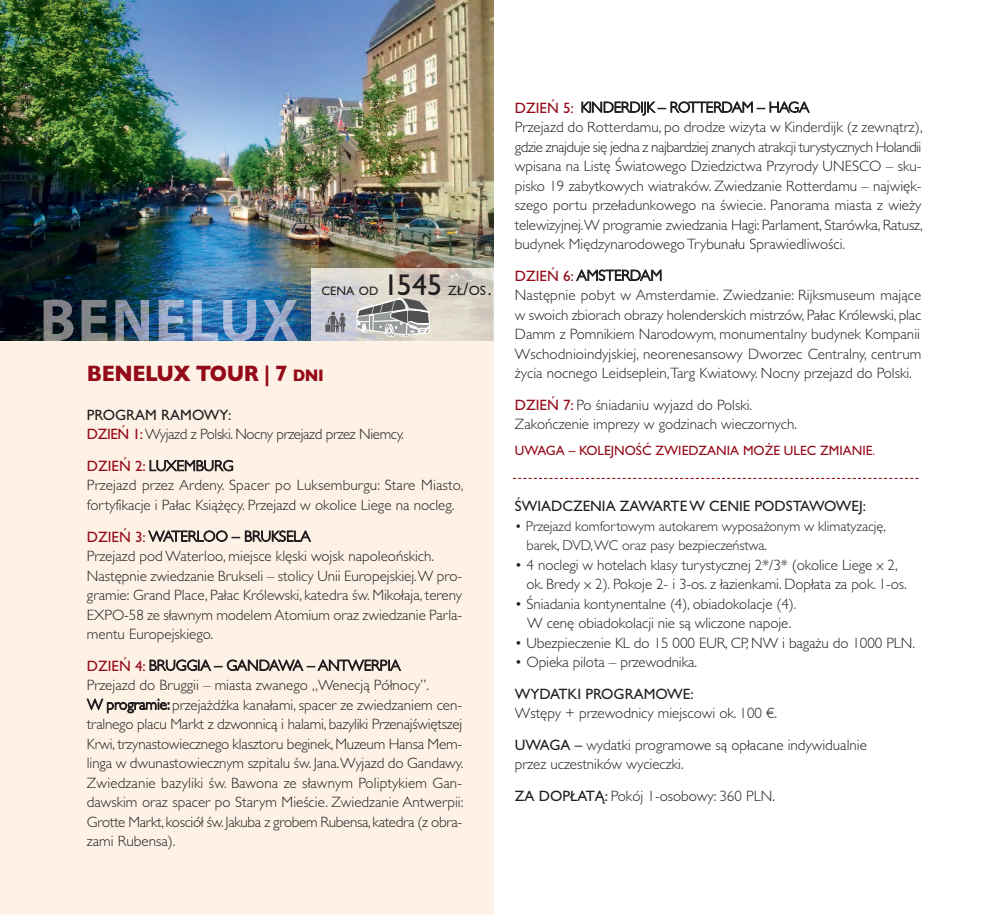
<style>
.page{position:relative;width:1000px;height:915px;background:#fff}
.page>*{position:absolute;margin:0;border:0;box-sizing:border-box;transform-origin:0 0}
.t1{font:30px "Gill Sans";color:#231f20}
.t2{font:700 22.5px "Gill Sans";letter-spacing:-.02em;color:#940a18;scale:.9 1}
.t3{font:300 15px/19.5px "Gill Sans";color:#231f20}
.t4{font:300 15px/19.5px "Gill Sans";letter-spacing:-.025em;color:#231f20}
.t5{font:15px "Gill Sans";color:#231f20}
.t6{font:300 14.25px/19.5px "Gill Sans";letter-spacing:-.005em;color:#231f20}
.t7{font:13.5px "Gill Sans";color:#940a18}
.t8{font:13.5px "Gill Sans";color:#231f20}
.t9{font:12.3px "Gill Sans";color:#231f20}
.s1{font-size:18px}
.s2{font-size:16.8px}
.s3{font-weight:400}
.s4{font-weight:400;color:#940a18}
.s5{font-weight:300;font-size:15px}
</style>
<div class="page">
<div style="left:0;top:300px;width:493px;height:614px;background:#fef1e6"></div>
<img style="left:0;top:0;width:493px;height:340px">
<svg style="left:513px;top:477px;width:405px;height:2px"></svg>
<svg style="left:493px;top:268px;width:1px;height:72px"></svg>
<img style="left:311px;top:268px;width:182px;height:72px">
<hr style="left:44px;top:340px;width:254px;height:1px;background:#fefaf5">
<img style="left:44px;top:299px;width:254px;height:41px">
<svg style="left:357px;top:298px;width:72px;height:38px;background:#a7a7a6"></svg>
<svg style="left:325px;top:311px;width:21px;height:21px"></svg>
<p class="t9" style="left:321px;top:283px;width:58px">CENA OD</p>
<h1 class="t1" style="left:383px;top:266px;width:60px">1545</h1>
<p class="t8" style="left:448px;top:282px;width:45px">ZŁ<span class="s1">/</span>OS <span class="s1">.</span></p>
<h2 class="t2" style="left:87px;top:360px;width:264px">BENELUX TOUR | 7 <span class="s2">DNI</span></h2>
<p class="t4" style="left:87px;top:405px;width:318px"><span class="s3">PROGRAM RAMOWY:<br></span><span class="s4">DZIEŃ 1:</span>Wyjazd z Polski. Nocny przejazd przez Niemcy.</p>
<p class="t3" style="left:87px;top:455px;width:378px"><span class="s4">DZIEŃ 2:</span> LUXEMBURG<br>Przejazd przez Ardeny. Spacer po Luksemburgu: Stare Miasto, fortyfikacje i Pałac Książęcy. Przejazd w okolice Liege na nocleg.</p>
<p class="t3" style="left:87px;top:526px;width:376px"><span class="s4">DZIEŃ 3:</span> WATERLOO – BRUKSELA<br>Przejazd pod Waterloo, miejsce klęski wojsk napoleońskich.<br>Następnie zwiedzanie Brukseli – stolicy Unii Europejskiej.W pro&shy;gramie: Grand Place, Pałac Królewski, katedra św. Mikołaja, tereny EXPO-58 ze sławnym modelem Atomium oraz zwiedzanie Parla&shy;mentu Europejskiego.</p>
<p class="t3" style="left:87px;top:655px;width:378px"><span class="s4">DZIEŃ 4:</span> BRUGGIA – GANDAWA – ANTWERPIA<br>Przejazd do Bruggii – miasta zwanego „Wenecją Północy”.<br>W programie: przejażdżka kanałami, spacer ze zwiedzaniem cen&shy;tralnego placu Markt z dzwonnicą i halami, bazyliki Przenajświętszej Krwi,trzynastowiecznego klasztoru beginek,Muzeum Hansa Mem&shy;linga w dwunastowiecznym szpitalu św. Jana.Wyjazd do Gandawy.<br>Zwiedzanie bazyliki św. Bawona ze sławnym Poliptykiem Gan&shy;dawskim oraz spacer po Starym Mieście. Zwiedzanie Antwerpii:<br>Grotte Markt, kosciół św. Jakuba z grobem Rubensa, katedra (z obra&shy;zami Rubensa).</p>
<p class="t3" style="left:514px;top:97px;width:409px"><span class="s4">DZIEŃ 5:</span> KINDERDIJK – ROTTERDAM – HAGA<br>Przejazd do Rotterdamu, po drodze wizyta w Kinderdijk (z zewnątrz), gdzie znajduje się jedna z najbardziej znanych atrakcji turystycznych Holandii wpisana na Listę Światowego Dziedzictwa Przyrody UNESCO – sku&shy;pisko 19 zabytkowych wiatraków. Zwiedzanie Rotterdamu – najwięk&shy;szego portu przeładunkowego na świecie. Panorama miasta z wieży telewizyjnej.W programie zwiedzania Hagi: Parlament, Starówka, Ratusz, budynek MiędzynarodowegoTrybunału Sprawiedliwości.</p>
<p class="t3" style="left:514px;top:265px;width:408px"><span class="s4">DZIEŃ 6:</span> AMSTERDAM<br>Następnie pobyt w Amsterdamie. Zwiedzanie: Rijksmuseum mające w swoich zbiorach obrazy holenderskich mistrzów, Pałac Królewski, plac Damm z Pomnikiem Narodowym, monumentalny budynek Kompanii Wschodnioindyjskiej, neorenesansowy Dworzec Centralny, centrum życia nocnego Leidseplein,Targ Kwiatowy. Nocny przejazd do Polski.</p>
<p class="t3" style="left:514px;top:394px;width:283px"><span class="s4">DZIEŃ 7:</span> Po śniadaniu wyjazd do Polski.<br>Zakończenie imprezy w godzinach wieczornych.</p>
<p class="t7" style="left:514px;top:442px;width:361px">UWAGA – KOLEJNOŚĆ ZWIEDZANIA MOŻE ULEC ZMIANIE<span class="s5">.</span></p>
<p class="t5" style="left:514px;top:497px;width:352px">ŚWIADCZENIA ZAWARTEW CENIE PODSTAWOWEJ:</p>
<p class="t6" style="left:526px;top:516px;width:361px;text-indent:-12px">• Przejazd komfortowym autokarem wyposażonym w klimatyzację, barek, DVD,WC oraz pasy bezpieczeństwa.</p>
<p class="t3" style="left:526px;top:554px;width:382px;text-indent:-12px">• 4 noclegi w hotelach klasy turystycznej 2*/3* (okolice Liege x 2, ok. Bredy x 2). Pokoje 2- i 3-os. z łazienkami. Dopłata za pok. 1-os.</p>
<p class="t3" style="left:514px;top:593px;width:283px;text-align:center">• Śniadania kontynentalne (4), obiadokolacje (4).<br>W cenę obiadokolacji nie są wliczone napoje.</p>
<p class="t3" style="left:514px;top:632px;width:401px">• Ubezpieczenie KL do 15 000 EUR, CP, NW i bagażu do 1000 PLN.</p>
<p class="t3" style="left:514px;top:652px;width:183px">• Opieka pilota – przewodnika.</p>
<p class="t5" style="left:514px;top:684px;width:180px">WYDATKI PROGRAMOWE:</p>
<p class="t3" style="left:514px;top:697px;width:353px;line-height:31.5px">Wstępy + przewodnicy miejscowi ok. 100 €.<br><span class="s3">UWAGA –</span> wydatki programowe są opłacane indywidualnie</p>
<p class="t3" style="left:514px;top:748px;width:261px;line-height:31.5px">przez uczestników wycieczki.<br><span class="s3">ZA DOPŁATĄ:</span> Pokój 1-osobowy: 360 PLN.</p>
</div>
